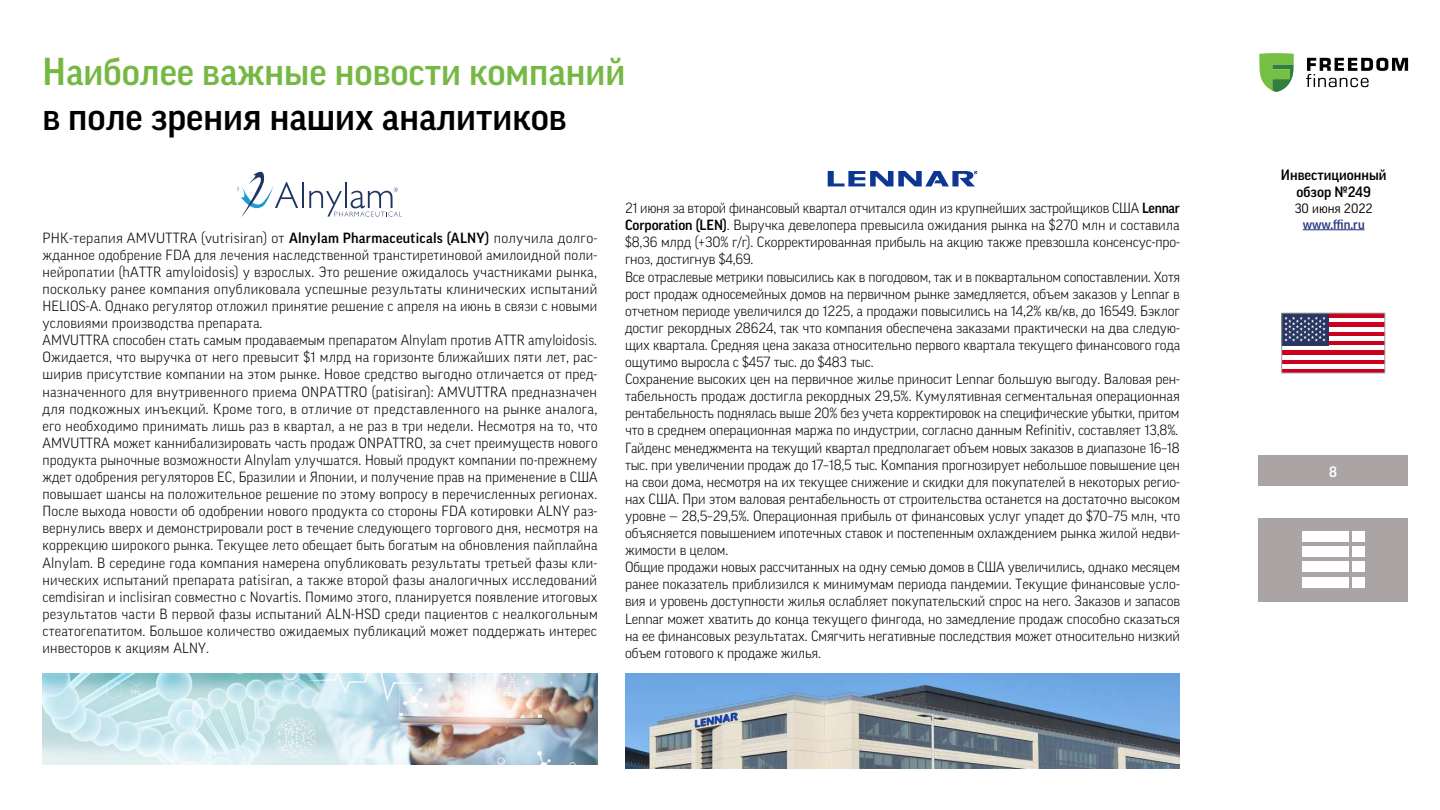
<style>
.page{position:relative;width:1440px;height:810px;background:#fff}
.page>*{position:absolute;margin:0;border:0;box-sizing:border-box;transform-origin:0 0}
.t1{font:500 37.5px "Good Pro";color:#75b843}
.t2{font:500 37.5px "Good Pro";color:#000}
.t3{font:500 14.48px/17.4px "Good Pro";color:#000;text-align:center}
.t4{font:500 14.48px "Good Pro";color:#fff}
.t5{font:300 14.25px/17.1px "Good Pro";letter-spacing:-.005em;color:#000}
.t6{font:500 13.05px "Good Pro";color:#293882}
.t7{font:13.05px "Good Pro";color:#000}
.s1{font-weight:500}
</style>
<div class="page">
<hr style="left:1303px;top:229px;width:62px;height:1px;background:#293882">
<div style="left:1258px;top:456px;width:150px;height:30px;background:#aaa5a4"></div>
<div style="left:1259px;top:518px;width:149px;height:83px;background:#aaa5a4"></div>
<div style="left:1302px;top:531px;width:46px;height:11px;background:#fff"></div>
<div style="left:1352px;top:531px;width:13px;height:11px;background:#fff"></div>
<div style="left:1302px;top:547px;width:46px;height:10px;background:#fff"></div>
<div style="left:1352px;top:547px;width:13px;height:10px;background:#fff"></div>
<div style="left:1302px;top:562px;width:46px;height:10px;background:#fff"></div>
<div style="left:1352px;top:562px;width:13px;height:10px;background:#fff"></div>
<div style="left:1302px;top:577px;width:46px;height:11px;background:#fff"></div>
<div style="left:1352px;top:577px;width:13px;height:11px;background:#fff"></div>
<svg style="left:1259px;top:53px;width:35px;height:39px"></svg>
<svg style="left:1306px;top:58px;width:102px;height:29px"></svg>
<div style="left:1282px;top:368px;width:103px;height:5px;background:#cc001c"></div>
<div style="left:1282px;top:359px;width:103px;height:5px;background:#cc001c"></div>
<div style="left:1282px;top:350px;width:103px;height:5px;background:#cc001c"></div>
<hr style="left:1282px;top:341px;width:103px;height:4px;background:#cc001c">
<hr style="left:1282px;top:332px;width:103px;height:4px;background:#cc001c">
<div style="left:1282px;top:322px;width:103px;height:5px;background:#cc001c"></div>
<div style="left:1282px;top:313px;width:103px;height:5px;background:#cc001c"></div>
<div style="left:1282px;top:313px;width:47px;height:32px;background:#293661"></div>
<svg style="left:1284px;top:316px;width:42px;height:26px"></svg>
<div style="left:1282px;top:313px;width:103px;height:60px;border:1px solid #9d9c9c"></div>
<svg style="left:237px;top:171px;width:61px;height:46px"></svg>
<hr style="left:302px;top:182px;width:2px;height:26px;background:#1f3462">
<hr style="left:345px;top:182px;width:2px;height:26px;background:#1f3462">
<svg style="left:309px;top:188px;width:93px;height:29px"></svg>
<svg style="left:828px;top:171px;width:149px;height:15px"></svg>
<img style="left:625px;top:674px;width:555px;height:94px">
<img style="left:43px;top:674px;width:554px;height:91px">
<h1 class="t1" style="left:43px;top:50px;width:585px">Наиболее важные новости компаний</h1>
<h1 class="t2" style="left:43px;top:95px;width:526px">в поле зрения наших аналитиков</h1>
<p class="t5" style="left:43px;top:229px;width:557px">РНК-терапия AMVUTTRA (vutrisiran) от <span class="s1">Alnylam Pharmaceuticals (ALNY)</span> получила долго&shy;жданное одобрение FDA для лечения наследственной транстиретиновой амилоидной поли&shy;нейропатии (hATTR amyloidosis) у взрослых. Это решение ожидалось участниками рынка, поскольку ранее компания опубликовала успешные результаты клинических испытаний HELIOS-A. Однако регулятор отложил принятие решение с апреля на июнь в связи с новыми условиями производства препарата.<br>AMVUTTRA способен стать самым продаваемым препаратом Alnylam против ATTR amyloidosis.<br>Ожидается, что выручка от него превысит $1 млрд на горизонте ближайших пяти лет, рас&shy;ширив присутствие компании на этом рынке. Новое средство выгодно отличается от пред&shy;назначенного для внутривенного приема ONPATTRO (patisiran): AMVUTTRA предназначен для подкожных инъекций. Кроме того, в отличие от представленного на рынке аналога, его необходимо принимать лишь раз в квартал, а не раз в три недели. Несмотря на то, что AMVUTTRA может каннибализировать часть продаж ONPATTRO, за счет преимуществ нового продукта рыночные возможности Alnylam улучшатся. Новый продукт компании по-прежнему ждет одобрения регуляторов ЕС, Бразилии и Японии, и получение прав на применение в США повышает шансы на положительное решение по этому вопросу в перечисленных регионах.<br>После выхода новости об одобрении нового продукта со стороны FDA котировки ALNY раз&shy;вернулись вверх и демонстрировали рост в течение следующего торгового дня, несмотря на коррекцию широкого рынка. Текущее лето обещает быть богатым на обновления пайплайна Alnylam. В середине года компания намерена опубликовать результаты третьей фазы кли&shy;нических испытаний препарата patisiran, а также второй фазы аналогичных исследований cemdisiran и inclisiran совместно с Novartis. Помимо этого, планируется появление итоговых результатов части B первой фазы испытаний ALN-HSD среди пациентов с неалкогольным стеатогепатитом. Большое количество ожидаемых публикаций может поддержать интерес инвесторов к акциям ALNY.</p>
<p class="t5" style="left:625px;top:199px;width:557px">21 июня за второй финансовый квартал отчитался один из крупнейших застройщиков США <span class="s1">Lennar Corporation (LEN)</span>. Выручка девелопера превысила ожидания рынка на $270 млн и составила $8,36 млрд (+30% г/г). Скорректированная прибыль на акцию также превзошла консенсус-про&shy;гноз, достигнув $4,69.<br>Все отраслевые метрики повысились как в погодовом, так и в поквартальном сопоставлении. Хотя рост продаж односемейных домов на первичном рынке замедляется, объем заказов у Lennar в отчетном периоде увеличился до 1225, а продажи повысились на 14,2% кв/кв, до 16549. Бэклог достиг рекордных 28624, так что компания обеспечена заказами практически на два следую&shy;щих квартала. Средняя цена заказа относительно первого квартала текущего финансового года ощутимо выросла с $457 тыс. до $483 тыс.<br>Сохранение высоких цен на первичное жилье приносит Lennar большую выгоду. Валовая рен&shy;табельность продаж достигла рекордных 29,5%. Кумулятивная сегментальная операционная рентабельность поднялась выше 20% без учета корректировок на специфические убытки, притом что в среднем операционная маржа по индустрии, согласно данным Refinitiv, составляет 13,8%.<br>Гайденс менеджмента на текущий квартал предполагает объем новых заказов в диапазоне 16–18 тыс. при увеличении продаж до 17–18,5 тыс. Компания прогнозирует небольшое повышение цен на свои дома, несмотря на их текущее снижение и скидки для покупателей в некоторых регио&shy;нах США. При этом валовая рентабельность от строительства останется на достаточно высоком уровне — 28,5–29,5%. Операционная прибыль от финансовых услуг упадет до $70–75 млн, что объясняется повышением ипотечных ставок и постепенным охлаждением рынка жилой недви&shy;жимости в целом.<br>Общие продажи новых рассчитанных на одну семью домов в США увеличились, однако месяцем ранее показатель приблизился к минимумам периода пандемии. Текущие финансовые усло&shy;вия и уровень доступности жилья ослабляет покупательский спрос на него. Заказов и запасов Lennar может хватить до конца текущего фингода, но замедление продаж способно сказаться на ее финансовых результатах. Смягчить негативные последствия может относительно низкий объем готового к продаже жилья.</p>
<p class="t3" style="left:1281px;top:166px;width:107px">Инвестиционный обзор №249</p>
<p class="t7" style="left:1295px;top:201px;width:79px">30 июня 2022</p>
<p class="t6" style="left:1303px;top:217px;width:63px">www.ffin.ru</p>
<p class="t4" style="left:1329px;top:463px;width:9px">8</p>
</div>
